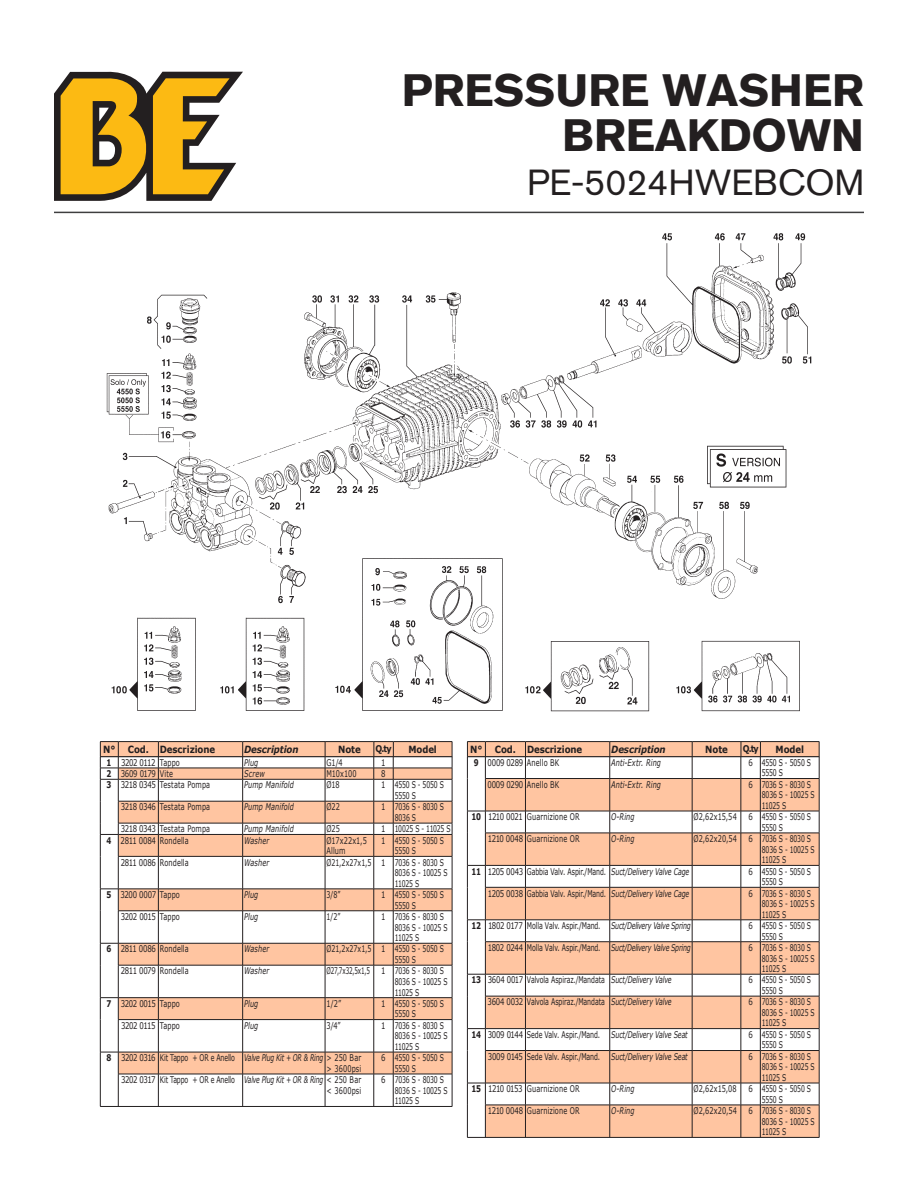
<style>
.page{position:relative;width:918px;height:1188px;background:#fff}
.page>*{position:absolute;margin:0;border:0;box-sizing:border-box;transform-origin:0 0}
.t1{font:700 45px/45px "Akzidenz Grotesk BQ";color:#231f20;text-align:right}
.t2{font:36px "Akzidenz Grotesk BQ";color:#231f20}
.t3{font:700 9.9px "Verdana";letter-spacing:-.01em;color:#231f20;scale:.87 1}
.t4{font:italic 700 9.9px "Verdana";letter-spacing:-.01em;color:#231f20;scale:.87 1}
.t5{font:9.3px/10.5px "Verdana";letter-spacing:-.02em;color:#231f20;scale:.75 1}
.t6{font:9.3px "Verdana";letter-spacing:.01em;color:#231f20;scale:.75 1}
.t7{font:9.3px/10.5px "Verdana";letter-spacing:-.02em;color:#231f20;scale:.71 1}
.t8{font:italic 9.3px "Verdana";letter-spacing:.015em;color:#231f20;scale:.71 1}
.t9{font:9.3px/10.5px "Verdana";letter-spacing:-.02em;color:#231f20;scale:.68 1}
.t10{font:9.3px "Verdana";letter-spacing:.005em;color:#231f20;scale:.75 1}
.t11{font:9.3px "Verdana";letter-spacing:-.055em;color:#231f20;scale:.75 1}
.t12{font:9.3px/10.5px "Verdana";letter-spacing:-.02em;color:#231f20;scale:.61 1}
.t13{font:9.3px/10.5px "Verdana";letter-spacing:.01em;color:#231f20;scale:.71 1}
.t14{font:9.3px "Verdana";letter-spacing:-.04em;color:#231f20;scale:.75 1}
.t15{font:9.3px "Verdana";color:#231f20;scale:.71 1}
.t16{font:700 9.3px "Verdana";color:#231f20;scale:.87 1}
.s1{font-weight:700}
.s2{font-style:italic}
</style>
<div class="page">
<hr style="left:54px;top:212px;width:810px;height:1px;background:#3e3e3f">
<svg style="left:54px;top:71px;width:189px;height:130px"></svg>
<img style="left:106px;top:233px;width:706px;height:479px">
<hr style="left:100px;top:1106px;width:352px;height:1px;background:#231f20">
<hr style="left:467px;top:1137px;width:352px;height:1px;background:#231f20">
<svg style="left:100px;top:741px;width:353px;height:365px"></svg>
<hr style="left:100px;top:756px;width:352px;height:1px;background:#231f20">
<svg style="left:467px;top:741px;width:353px;height:396px"></svg>
<hr style="left:467px;top:756px;width:352px;height:1px;background:#231f20">
<h1 class="t1" style="left:402px;top:68px;width:464px">PRESSURE WASHER<br>BREAKDOWN</h1>
<h2 class="t2" style="left:527px;top:161px;width:338px">PE-5024HWEBCOM</h2>
<p class="t3" style="left:103px;top:743px;width:130px">N° Cod. Descrizione</p>
<p class="t4" style="left:244px;top:743px;width:64px">Description</p>
<p class="t3" style="left:338px;top:743px;width:28px">Note</p>
<p class="t16" style="left:376px;top:743px;width:20px">Q.ty</p>
<p class="t3" style="left:408px;top:743px;width:34px">Model</p>
<p class="t3" style="left:470px;top:743px;width:130px">N° Cod. Descrizione</p>
<p class="t4" style="left:611px;top:743px;width:64px">Description</p>
<p class="t3" style="left:705px;top:743px;width:28px">Note</p>
<p class="t16" style="left:743px;top:743px;width:20px">Q.ty</p>
<p class="t3" style="left:776px;top:743px;width:34px">Model</p>
<p class="t11" style="left:107px;top:757px;width:99px"><span class="s1">1</span> 3202 0112 Tappo</p>
<p class="t8" style="left:244px;top:757px;width:22px">Plug</p>
<p class="t7" style="left:327px;top:757px;width:24px">G1/4</p>
<p class="t5" style="left:381px;top:757px;width:7px">1</p>
<p class="t5" style="left:107px;top:769px;width:90px"><span class="s1">2</span> 3609 0179 Vite</p>
<p class="t8" style="left:244px;top:768px;width:31px">Screw</p>
<p class="t7" style="left:327px;top:769px;width:44px">M10x100</p>
<p class="t5" style="left:381px;top:769px;width:7px">8</p>
<p class="t6" style="left:107px;top:779px;width:140px"><span class="s1">3</span> 3218 0345 Testata Pompa</p>
<p class="t8" style="left:244px;top:779px;width:71px">Pump Manifold</p>
<p class="t7" style="left:327px;top:780px;width:20px">Ø18</p>
<p class="t5" style="left:395px;top:780px;width:67px;text-indent:-13px">1 4550 S - 5050 S<br>5550 S</p>
<p class="t6" style="left:121px;top:801px;width:121px">3218 0346 Testata Pompa</p>
<p class="t8" style="left:244px;top:801px;width:71px">Pump Manifold</p>
<p class="t7" style="left:327px;top:802px;width:21px">Ø22</p>
<p class="t5" style="left:395px;top:802px;width:67px;text-indent:-13px">1 7036 S - 8030 S<br>8036 S</p>
<p class="t6" style="left:121px;top:823px;width:121px">3218 0343 Testata Pompa</p>
<p class="t8" style="left:244px;top:823px;width:71px">Pump Manifold</p>
<p class="t7" style="left:327px;top:824px;width:20px">Ø25</p>
<p class="t14" style="left:381px;top:823px;width:94px">1 10025 S - 11025 S</p>
<p class="t10" style="left:107px;top:834px;width:111px"><span class="s1">4</span> 2811 0084 Rondella</p>
<p class="t8" style="left:244px;top:834px;width:37px">Washer</p>
<p class="t13" style="left:327px;top:835px;width:58px">Ø17x22x1,5<br>Allum</p>
<p class="t5" style="left:395px;top:835px;width:67px;text-indent:-13px">1 4550 S - 5050 S<br>5550 S</p>
<p class="t10" style="left:121px;top:856px;width:92px">2811 0086 Rondella</p>
<p class="t8" style="left:244px;top:856px;width:37px">Washer</p>
<p class="t9" style="left:395px;top:857px;width:79px;text-indent:-68px">Ø21,2x27x1,5 1 7036 S - 8030 S<br>8036 S - 10025 S<br>11025 S</p>
<p class="t5" style="left:107px;top:890px;width:99px"><span class="s1">5</span> 3200 0007 Tappo</p>
<p class="t8" style="left:244px;top:889px;width:22px">Plug</p>
<p class="t9" style="left:327px;top:890px;width:22px">3/8”</p>
<p class="t5" style="left:395px;top:890px;width:67px;text-indent:-13px">1 4550 S - 5050 S<br>5550 S</p>
<p class="t11" style="left:121px;top:911px;width:80px">3202 0015 Tappo</p>
<p class="t8" style="left:244px;top:911px;width:22px">Plug</p>
<p class="t9" style="left:327px;top:911px;width:22px">1/2”</p>
<p class="t5" style="left:395px;top:911px;width:72px;text-indent:-13px">1 7036 S - 8030 S<br>8036 S - 10025 S<br>11025 S</p>
<p class="t10" style="left:107px;top:943px;width:111px"><span class="s1">6</span> 2811 0086 Rondella</p>
<p class="t8" style="left:244px;top:943px;width:37px">Washer</p>
<p class="t9" style="left:395px;top:944px;width:74px;text-indent:-68px">Ø21,2x27x1,5 1 4550 S - 5050 S<br>5550 S</p>
<p class="t10" style="left:121px;top:965px;width:92px">2811 0079 Rondella</p>
<p class="t8" style="left:244px;top:965px;width:37px">Washer</p>
<p class="t12" style="left:395px;top:966px;width:88px;text-indent:-68px">Ø27,7x32,5x1,5 1 7036 S - 8030 S<br>8036 S - 10025 S<br>11025 S</p>
<p class="t11" style="left:107px;top:998px;width:99px"><span class="s1">7</span> 3202 0015 Tappo</p>
<p class="t8" style="left:244px;top:998px;width:22px">Plug</p>
<p class="t7" style="left:327px;top:998px;width:22px">1/2”</p>
<p class="t5" style="left:395px;top:998px;width:67px;text-indent:-13px">1 4550 S - 5050 S<br>5550 S</p>
<p class="t11" style="left:121px;top:1019px;width:80px">3202 0115 Tappo</p>
<p class="t8" style="left:244px;top:1019px;width:22px">Plug</p>
<p class="t7" style="left:327px;top:1020px;width:21px">3/4”</p>
<p class="t5" style="left:395px;top:1020px;width:72px;text-indent:-13px">1 7036 S - 8030 S<br>8036 S - 10025 S<br>11025 S</p>
<p class="t5" style="left:107px;top:1053px;width:341px;text-align:right"><span class="s1">8</span> 3202 0316 Kit Tappo + OR e Anello <span class="s2">Valve Plug Kit + OR &amp; Ring</span> &gt; 250 Bar &gt; 3600psi</p>
<p class="t5" style="left:395px;top:1053px;width:67px;text-indent:-13px">6 4550 S - 5050 S<br>5550 S</p>
<p class="t5" style="left:121px;top:1075px;width:322px;text-align:right">3202 0317 Kit Tappo + OR e Anello <span class="s2">Valve Plug Kit + OR &amp; Ring</span> &lt; 250 Bar &lt; 3600psi</p>
<p class="t5" style="left:395px;top:1075px;width:72px;text-indent:-13px">6 7036 S - 8030 S<br>8036 S - 10025 S<br>11025 S</p>
<p class="t5" style="left:474px;top:757px;width:116px"><span class="s1">9</span> 0009 0289 Anello BK</p>
<p class="t8" style="left:611px;top:757px;width:72px">Anti-Extr. Ring</p>
<p class="t5" style="left:762px;top:757px;width:67px;text-indent:-13px">6 4550 S - 5050 S<br>5550 S</p>
<p class="t5" style="left:488px;top:779px;width:97px">0009 0290 Anello BK</p>
<p class="t8" style="left:611px;top:778px;width:72px">Anti-Extr. Ring</p>
<p class="t5" style="left:762px;top:779px;width:72px;text-indent:-13px">6 7036 S - 8030 S<br>8036 S - 10025 S<br>11025 S</p>
<p class="t6" style="left:471px;top:811px;width:146px"><span class="s1">10</span> 1210 0021 Guarnizione OR</p>
<p class="t8" style="left:611px;top:811px;width:34px">O-Ring</p>
<p class="t7" style="left:762px;top:812px;width:71px;text-indent:-68px">Ø2,62x15,54 6 4550 S - 5050 S<br>5550 S</p>
<p class="t6" style="left:488px;top:833px;width:124px">1210 0048 Guarnizione OR</p>
<p class="t8" style="left:611px;top:833px;width:34px">O-Ring</p>
<p class="t7" style="left:762px;top:834px;width:76px;text-indent:-68px">Ø2,62x20,54 6 7036 S - 8030 S<br>8036 S - 10025 S<br>11025 S</p>
<p class="t5" style="left:471px;top:866px;width:292px"><span class="s1">11</span> 1205 0043 Gabbia Valv. Aspir./Mand. <span class="s2">Suct/Delivery Valve Cage</span></p>
<p class="t5" style="left:762px;top:866px;width:67px;text-indent:-13px">6 4550 S - 5050 S<br>5550 S</p>
<p class="t5" style="left:488px;top:888px;width:270px">1205 0038 Gabbia Valv. Aspir./Mand. <span class="s2">Suct/Delivery Valve Cage</span></p>
<p class="t5" style="left:762px;top:888px;width:72px;text-indent:-13px">6 7036 S - 8030 S<br>8036 S - 10025 S<br>11025 S</p>
<p class="t5" style="left:471px;top:921px;width:294px"><span class="s1">12</span> 1802 0177 Molla Valv. Aspir./Mand. <span class="s2">Suct/Delivery Valve Spring</span></p>
<p class="t5" style="left:762px;top:921px;width:67px;text-indent:-13px">6 4550 S - 5050 S<br>5550 S</p>
<p class="t5" style="left:488px;top:942px;width:272px">1802 0244 Molla Valv. Aspir./Mand. <span class="s2">Suct/Delivery Valve Spring</span></p>
<p class="t5" style="left:762px;top:942px;width:72px;text-indent:-13px">6 7036 S - 8030 S<br>8036 S - 10025 S<br>11025 S</p>
<p class="t5" style="left:471px;top:975px;width:269px"><span class="s1">13</span> 3604 0017 Valvola Aspiraz./Mandata <span class="s2">Suct/Delivery Valve</span></p>
<p class="t5" style="left:762px;top:975px;width:67px;text-indent:-13px">6 4550 S - 5050 S<br>5550 S</p>
<p class="t5" style="left:488px;top:997px;width:247px">3604 0032 Valvola Aspiraz./Mandata <span class="s2">Suct/Delivery Valve</span></p>
<p class="t5" style="left:762px;top:997px;width:72px;text-indent:-13px">6 7036 S - 8030 S<br>8036 S - 10025 S<br>11025 S</p>
<p class="t5" style="left:471px;top:1029px;width:290px"><span class="s1">14</span> 3009 0144 Sede Valv. Aspir./Mand. <span class="s2">Suct/Delivery Valve Seat</span></p>
<p class="t5" style="left:762px;top:1029px;width:67px;text-indent:-13px">6 4550 S - 5050 S<br>5550 S</p>
<p class="t5" style="left:488px;top:1051px;width:268px">3009 0145 Sede Valv. Aspir./Mand. <span class="s2">Suct/Delivery Valve Seat</span></p>
<p class="t5" style="left:762px;top:1051px;width:72px;text-indent:-13px">6 7036 S - 8030 S<br>8036 S - 10025 S<br>11025 S</p>
<p class="t6" style="left:471px;top:1083px;width:146px"><span class="s1">15</span> 1210 0153 Guarnizione OR</p>
<p class="t8" style="left:611px;top:1083px;width:34px">O-Ring</p>
<p class="t15" style="left:694px;top:1083px;width:62px">Ø2,62x15,08</p>
<p class="t5" style="left:762px;top:1084px;width:67px;text-indent:-13px">6 4550 S - 5050 S<br>5550 S</p>
<p class="t6" style="left:488px;top:1105px;width:124px">1210 0048 Guarnizione OR</p>
<p class="t8" style="left:611px;top:1105px;width:34px">O-Ring</p>
<p class="t7" style="left:762px;top:1106px;width:76px;text-indent:-68px">Ø2,62x20,54 6 7036 S - 8030 S<br>8036 S - 10025 S<br>11025 S</p>
</div>
